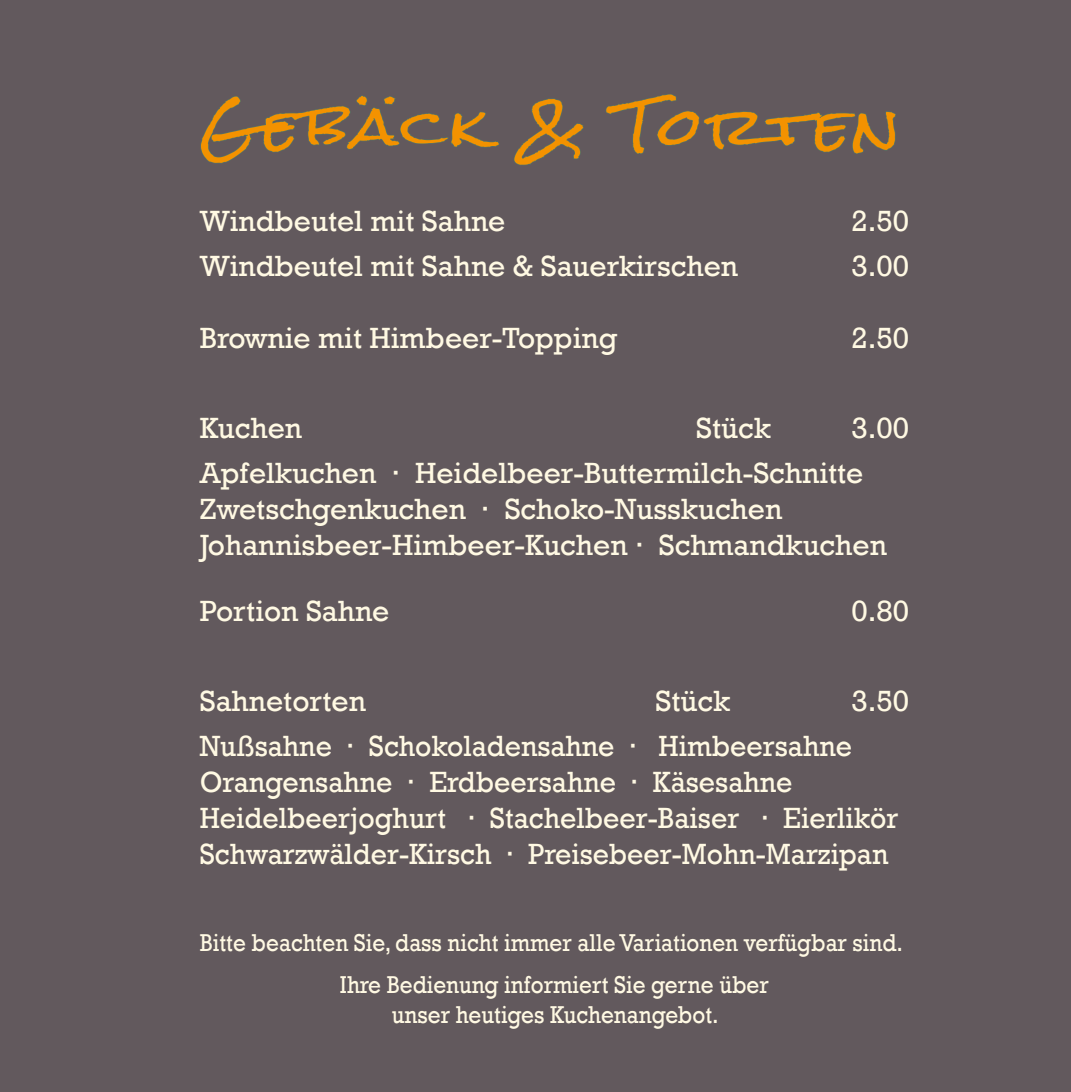
<style>
.page{position:relative;width:1071px;height:1092px;background:#fff}
.page>*{position:absolute;margin:0;border:0;box-sizing:border-box;transform-origin:0 0}
.t1{font:50px "Rock Salt";letter-spacing:.05em;color:#f39200;scale:1.25 1}
.t2{font:30px/45px "Rockwell";color:#fff9e3}
.t3{font:30px/36px "Rockwell";color:#fff9e3;scale:.95 1}
.t4{font:25px/42px "Rockwell";color:#fff9e3;text-align:center;scale:.9 1}
</style>
<div class="page">
<div style="left:0;top:0;width:1070px;height:1091px;background:#62595d"></div>
<svg style="left:200px;top:95px;width:299px;height:69px"></svg>
<svg style="left:514px;top:98px;width:70px;height:67px"></svg>
<svg style="left:606px;top:94px;width:290px;height:60px"></svg>
<h1 class="t1" style="left:200px;top:100px;width:562px">Gebäck &amp; Torten</h1>
<p class="t2" style="left:200px;top:198px;width:307px">Windbeutel mit Sahne</p>
<p class="t2" style="left:851px;top:198px;width:59px">2.50</p>
<p class="t2" style="left:200px;top:243px;width:539px">Windbeutel mit Sahne &amp; Sauerkirschen</p>
<p class="t2" style="left:851px;top:243px;width:59px">3.00</p>
<p class="t2" style="left:200px;top:315px;width:419px">Brownie mit Himbeer-Topping</p>
<p class="t2" style="left:851px;top:315px;width:59px">2.50</p>
<p class="t2" style="left:200px;top:405px;width:710px;text-indent:651px">3.00<br>Apfelkuchen ∙ Heidelbeer-Buttermilch-Schnitte</p>
<p class="t2" style="left:200px;top:491px;width:688px;line-height:36px">Zwetschgenkuchen ∙ Schoko-Nusskuchen<br>Johannisbeer-Himbeer-Kuchen ∙ Schmandkuchen</p>
<p class="t2" style="left:200px;top:588px;width:191px">Portion Sahne</p>
<p class="t2" style="left:851px;top:588px;width:59px">0.80</p>
<p class="t2" style="left:200px;top:405px;width:104px">Kuchen</p>
<p class="t2" style="left:696px;top:405px;width:76px">Stück</p>
<p class="t2" style="left:200px;top:678px;width:710px;text-indent:651px">3.50<br>Nußsahne ∙ Schokoladensahne ∙ Himbeersahne</p>
<p class="t3" style="left:200px;top:764px;width:736px">Orangensahne ∙ Erdbeersahne ∙ Käsesahne<br>Heidelbeerjoghurt ∙ Stachelbeer-Baiser ∙ Eierlikör<br>Schwarzwälder-Kirsch ∙ Preisebeer-Mohn-Marzipan</p>
<p class="t2" style="left:200px;top:678px;width:168px">Sahnetorten</p>
<p class="t2" style="left:655px;top:678px;width:76px">Stück</p>
<p class="t4" style="left:200px;top:922px;width:782px">Bitte beachten Sie, dass nicht immer alle Variationen verfügbar sind.<br>Ihre Bedienung informiert Sie gerne über</p>
<p class="t4" style="left:392px;top:994px;width:364px">unser heutiges Kuchenangebot.</p>
</div>
